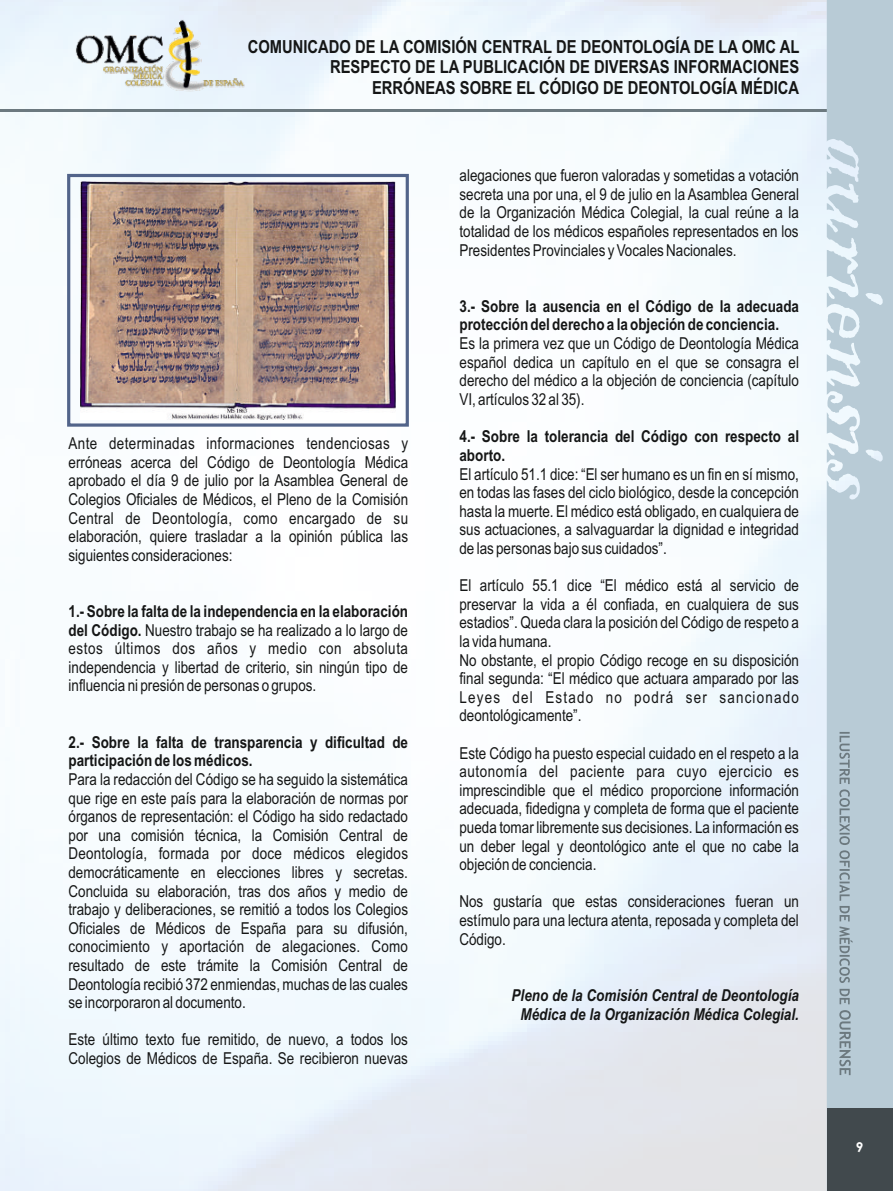
<style>
.page{position:relative;width:893px;height:1191px;background:#fff}
.page>*{position:absolute;margin:0;border:0;box-sizing:border-box;transform-origin:0 0}
.t1{font:700 18px/20.5px "Arial Narrow";color:#151616;text-align:right}
.t2{font:16.35px/18.6px "Arial Narrow";color:#151616;text-align:justify}
.t3{font:700 16.35px/18.8px "Arial Narrow";color:#151616}
.t4{font:16.35px "Arial Narrow";letter-spacing:.035em;color:#151616}
.t5{font:italic 700 16.35px "Arial Narrow";color:#151616}
.t6{font:16.35px/18.6px "Arial Narrow";letter-spacing:.075em;color:#151616}
.t7{font:16.35px "Arial Narrow";letter-spacing:.025em;color:#151616}
.t8{font:16.35px "Arial Narrow";letter-spacing:.02em;color:#151616}
.t9{font:700 13.5px "Century Gothic";color:#fff}
.s1{font-weight:700}
</style>
<div class="page">
<img style="left:0;top:0;width:827px;height:1191px">
<hr style="left:0;top:109px;width:892px;height:3px;background:#6c797f">
<svg style="left:827px;top:0;width:66px;height:1108px;background:#bbced8"></svg>
<div style="left:827px;top:1108px;width:66px;height:83px;background:#41494d"></div>
<svg style="left:839px;top:732px;width:13px;height:272px;background:#a0b1ba"></svg>
<svg style="left:839px;top:1010px;width:12px;height:65px"></svg>
<img style="left:75px;top:20px;width:172px;height:72px">
<img style="left:81px;top:181px;width:315px;height:238px">
<div style="left:67px;top:174px;width:342px;height:253px;border:3px solid #52648a"></div>
<p class="t1" style="left:248px;top:38px;width:553px">COMUNICADO DE LA COMISIÓN CENTRAL DE DEONTOLOGÍA DE LA OMC AL<br>RESPECTO DE LA PUBLICACIÓN DE DIVERSAS INFORMACIONES<br>ERRÓNEAS SOBRE EL CÓDIGO DE DEONTOLOGÍA MÉDICA</p>
<p class="t7" style="left:69px;top:437px;width:341px">Ante determinadas informaciones tendenciosas y</p>
<p class="t2" style="left:69px;top:454px;width:341px">erróneas acerca del Código de Deontología Médica</p>
<p class="t2" style="left:69px;top:473px;width:341px">aprobado el día 9 de julio por la Asamblea General de</p>
<p class="t2" style="left:69px;top:491px;width:341px">Colegios Oficiales de Médicos, el Pleno de la Comisión</p>
<p class="t8" style="left:69px;top:511px;width:341px">Central de Deontología, como encargado de su</p>
<p class="t2" style="left:69px;top:528px;width:341px">elaboración, quiere trasladar a la opinión pública las</p>
<p class="t2" style="left:69px;top:547px;width:165px">siguientes consideraciones:</p>
<p class="t3" style="left:69px;top:603px;width:341px">1.- Sobre la falta de la independencia en la elaboración</p>
<p class="t2" style="left:69px;top:622px;width:341px"><span class="s1">del Código.</span> Nuestro trabajo se ha realizado a lo largo de</p>
<p class="t4" style="left:69px;top:642px;width:341px">estos últimos dos años y medio con absoluta</p>
<p class="t2" style="left:69px;top:659px;width:341px">independencia y libertad de criterio, sin ningún tipo de</p>
<p class="t2" style="left:69px;top:678px;width:249px">influencia ni presión de personas o grupos.</p>
<p class="t3" style="left:69px;top:734px;width:341px">2.- Sobre la falta de transparencia y dificultad de</p>
<p class="t3" style="left:69px;top:753px;width:186px">participación de los médicos.</p>
<p class="t2" style="left:69px;top:771px;width:341px">Para la redacción del Código se ha seguido la sistemática</p>
<p class="t2" style="left:69px;top:790px;width:341px">que rige en este país para la elaboración de normas por</p>
<p class="t2" style="left:69px;top:808px;width:341px">órganos de representación: el Código ha sido redactado</p>
<p class="t2" style="left:69px;top:827px;width:341px">por una comisión técnica, la Comisión Central de</p>
<p class="t2" style="left:69px;top:846px;width:341px">Deontología, formada por doce médicos elegidos</p>
<p class="t2" style="left:68px;top:864px;width:341px">democráticamente en elecciones libres y secretas.<br>Concluida su elaboración, tras dos años y medio de</p>
<p class="t2" style="left:68px;top:901px;width:341px">trabajo y deliberaciones, se remitió a todos los Colegios</p>
<p class="t2" style="left:68px;top:920px;width:341px">Oficiales de Médicos de España para su difusión,</p>
<p class="t2" style="left:68px;top:939px;width:341px">conocimiento y aportación de alegaciones. Como resultado de este trámite la Comisión Central de Deontología recibió 372 enmiendas, muchas de las cuales</p>
<p class="t2" style="left:68px;top:994px;width:179px">se incorporaron al documento.</p>
<p class="t2" style="left:68px;top:1032px;width:341px">Este último texto fue remitido, de nuevo, a todos los<br>Colegios de Médicos de España. Se recibieron nuevas</p>
<p class="t2" style="left:459px;top:168px;width:341px">alegaciones que fueron valoradas y sometidas a votación secreta una por una, el 9 de julio en la Asamblea General de la Organización Médica Colegial, la cual reúne a la totalidad de los médicos españoles representados en los Presidentes Provinciales y Vocales Nacionales.</p>
<p class="t3" style="left:459px;top:298px;width:341px">3.- Sobre la ausencia en el Código de la adecuada protección del derecho a la objeción de conciencia.</p>
<p class="t2" style="left:459px;top:335px;width:341px">Es la primera vez que un Código de Deontología Médica español dedica un capítulo en el que se consagra el derecho del médico a la objeción de conciencia (capítulo VI, artículos 32 al 35).</p>
<p class="t3" style="left:459px;top:428px;width:341px">4.- Sobre la tolerancia del Código con respecto al</p>
<p class="t3" style="left:459px;top:447px;width:47px">aborto.</p>
<p class="t2" style="left:459px;top:466px;width:341px">El artículo 51.1 dice: “El ser humano es un fin en sí mismo,</p>
<p class="t2" style="left:459px;top:485px;width:341px">en todas las fases del ciclo biológico, desde la concepción</p>
<p class="t2" style="left:459px;top:503px;width:341px">hasta la muerte. El médico está obligado, en cualquiera de</p>
<p class="t2" style="left:459px;top:522px;width:341px">sus actuaciones, a salvaguardar la dignidad e integridad</p>
<p class="t2" style="left:459px;top:540px;width:209px">de las personas bajo sus cuidados”.</p>
<p class="t2" style="left:459px;top:577px;width:341px">El artículo 55.1 dice “El médico está al servicio de preservar la vida a él confiada, en cualquiera de sus</p>
<p class="t2" style="left:459px;top:615px;width:341px">estadios”. Queda clara la posición del Código de respeto a</p>
<p class="t2" style="left:459px;top:633px;width:94px">la vida humana.</p>
<p class="t2" style="left:459px;top:652px;width:341px">No obstante, el propio Código recoge en su disposición</p>
<p class="t2" style="left:459px;top:670px;width:341px">final segunda: “El médico que actuara amparado por las</p>
<p class="t6" style="left:459px;top:689px;width:341px">Leyes del Estado no podrá ser sancionado deontológicamente”.</p>
<p class="t2" style="left:459px;top:745px;width:341px">Este Código ha puesto especial cuidado en el respeto a la</p>
<p class="t4" style="left:459px;top:765px;width:341px">autonomía del paciente para cuyo ejercicio es</p>
<p class="t2" style="left:459px;top:782px;width:341px">imprescindible que el médico proporcione información</p>
<p class="t2" style="left:459px;top:801px;width:341px">adecuada, fidedigna y completa de forma que el paciente</p>
<p class="t2" style="left:459px;top:819px;width:341px">pueda tomar libremente sus decisiones. La información es</p>
<p class="t2" style="left:459px;top:838px;width:341px">un deber legal y deontológico ante el que no cabe la</p>
<p class="t2" style="left:459px;top:856px;width:138px">objeción de conciencia.</p>
<p class="t2" style="left:459px;top:894px;width:341px">Nos gustaría que estas consideraciones fueran un</p>
<p class="t2" style="left:459px;top:912px;width:341px">estímulo para una lectura atenta, reposada y completa del</p>
<p class="t2" style="left:459px;top:931px;width:48px">Código.</p>
<p class="t5" style="left:512px;top:988px;width:289px">Pleno de la Comisión Central de Deontología</p>
<p class="t5" style="left:520px;top:1007px;width:280px">Médica de la Organización Médica Colegial.</p>
<p class="t9" style="left:856px;top:1141px;width:9px">9</p>
</div>
